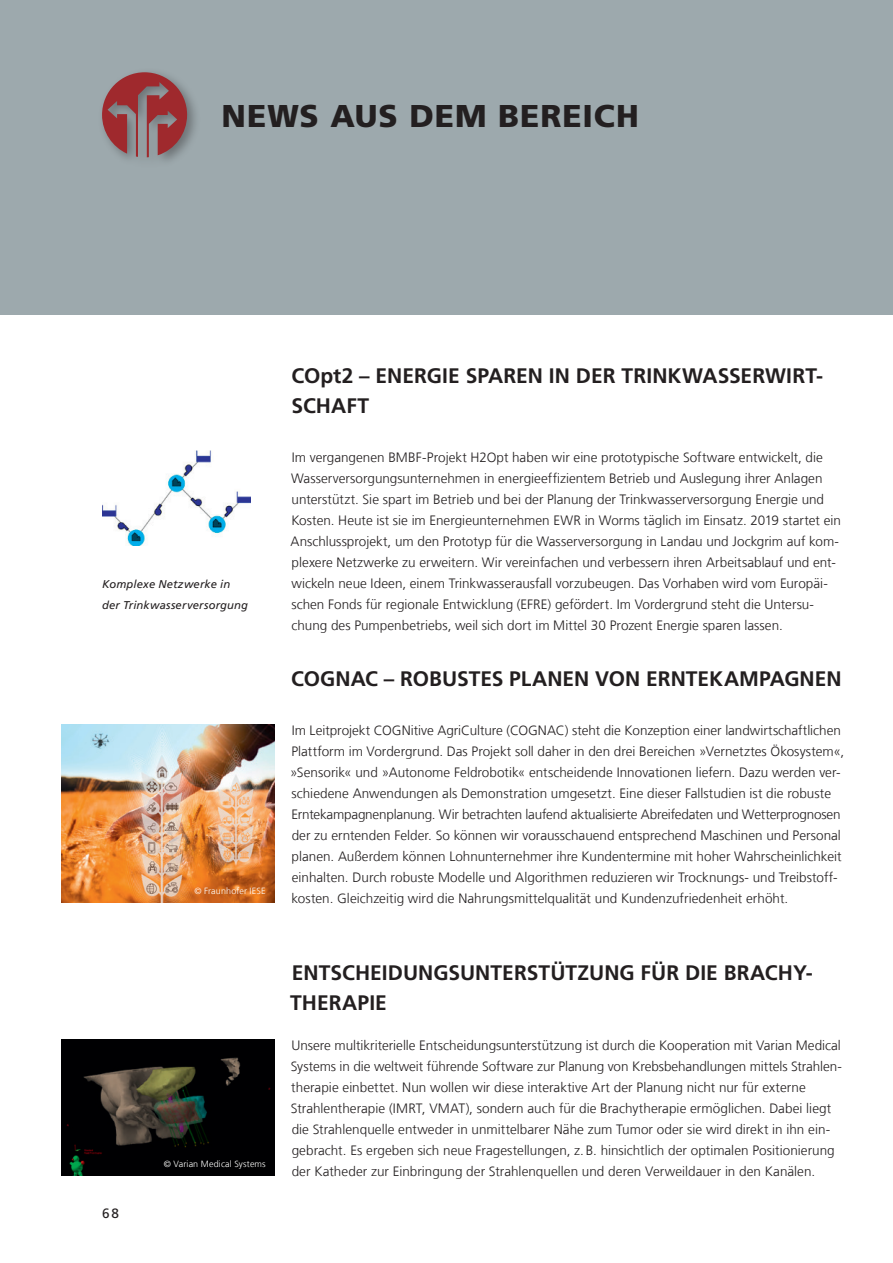
<style>
.page{position:relative;width:893px;height:1263px;background:#fff}
.page>*{position:absolute;margin:0;border:0;box-sizing:border-box;transform-origin:0 0}
.t1{font:900 31.5px "Frutiger LT Com";letter-spacing:.035em;color:#231f20}
.t2{font:700 21px/30px "Frutiger LT Com";color:#231f20}
.t3{font:300 13.5px/21px "Frutiger LT Com";color:#231f20}
.t4{font:13.5px "Frutiger LT Com";color:#231f20}
.t5{font:italic 11.25px/21px "Frutiger LT Com";letter-spacing:.015em;color:#231f20}
.t6{font:300 9px "Frutiger LT Com";letter-spacing:.015em;color:#fff}
</style>
<div class="page">
<div style="left:0;top:0;width:893px;height:315px;background:#9da9ad"></div>
<div style="left:97px;top:67px;width:104px;height:103px;background:#231f20;opacity:.4"></div>
<svg style="left:102px;top:72px;width:85px;height:85px"></svg>
<img style="left:102px;top:451px;width:149px;height:95px">
<img style="left:62px;top:724px;width:212px;height:179px">
<img style="left:62px;top:1040px;width:212px;height:136px">
<h1 class="t1" style="left:222px;top:97px;width:419px">NEWS AUS DEM BEREICH</h1>
<p class="t5" style="left:102px;top:573px;width:148px">Komplexe Netzwerke in der Trinkwasserversorgung</p>
<p class="t6" style="left:194px;top:886px;width:73px">© Fraunhofer IESE</p>
<p class="t4" style="left:102px;top:1205px;width:19px">68</p>
<p class="t6" style="left:164px;top:1159px;width:104px">© Varian Medical Systems</p>
<h2 class="t2" style="left:291px;top:361px;width:533px">COpt2 – ENERGIE SPAREN IN DER TRINKWASSERWIRT-<br>SCHAFT</h2>
<p class="t3" style="left:291px;top:447px;width:552px">Im vergangenen BMBF-Projekt H2Opt haben wir eine prototypische Software entwickelt, die Wasserversorgungsunternehmen in energieeffizientem Betrieb und Auslegung ihrer Anlagen unterstützt. Sie spart im Betrieb und bei der Planung der Trinkwasserversorgung Energie und Kosten. Heute ist sie im Energieunternehmen EWR in Worms täglich im Einsatz. 2019 startet ein Anschlussprojekt, um den Prototyp für die Wasserversorgung in Landau und Jockgrim auf kom&shy;plexere Netzwerke zu erweitern. Wir vereinfachen und verbessern ihren Arbeitsablauf und ent&shy;wickeln neue Ideen, einem Trinkwasserausfall vorzubeugen. Das Vorhaben wird vom Europäi&shy;schen Fonds für regionale Entwicklung (EFRE) gefördert. Im Vordergrund steht die Untersu&shy;chung des Pumpenbetriebs, weil sich dort im Mittel 30 Prozent Energie sparen lassen.</p>
<h2 class="t2" style="left:291px;top:664px;width:552px">COGNAC – ROBUSTES PLANEN VON ERNTEKAMPAGNEN</h2>
<p class="t3" style="left:290px;top:720px;width:555px">Im Leitprojekt COGNitive AgriCulture (COGNAC) steht die Konzeption einer landwirtschaftlichen Plattform im Vordergrund. Das Projekt soll daher in den drei Bereichen »Vernetztes Ökosystem«, »Sensorik« und »Autonome Feldrobotik« entscheidende Innovationen liefern. Dazu werden ver&shy;schiedene Anwendungen als Demonstration umgesetzt. Eine dieser Fallstudien ist die robuste Erntekampagnenplanung. Wir betrachten laufend aktualisierte Abreifedaten und Wetterprognosen der zu erntenden Felder. So können wir vorausschauend entsprechend Maschinen und Personal planen. Außerdem können Lohnunternehmer ihre Kundentermine mit hoher Wahrscheinlichkeit einhalten. Durch robuste Modelle und Algorithmen reduzieren wir Trocknungs- und Treibstoff&shy;kosten. Gleichzeitig wird die Nahrungsmittelqualität und Kundenzufriedenheit erhöht.</p>
<h2 class="t2" style="left:290px;top:958px;width:524px">ENTSCHEIDUNGSUNTERSTÜTZUNG FÜR DIE BRACHY-<br>THERAPIE</h2>
<p class="t3" style="left:291px;top:1035px;width:553px">Unsere multikriterielle Entscheidungsunterstützung ist durch die Kooperation mit Varian Medical Systems in die weltweit führende Software zur Planung von Krebsbehandlungen mittels Strahlen&shy;therapie einbettet. Nun wollen wir diese interaktive Art der Planung nicht nur für externe Strahlentherapie (IMRT, VMAT), sondern auch für die Brachytherapie ermöglichen. Dabei liegt die Strahlenquelle entweder in unmittelbarer Nähe zum Tumor oder sie wird direkt in ihn ein&shy;gebracht. Es ergeben sich neue Fragestellungen, z.B. hinsichtlich der optimalen Positionierung der Katheder zur Einbringung der Strahlenquellen und deren Verweildauer in den Kanälen.</p>
</div>
